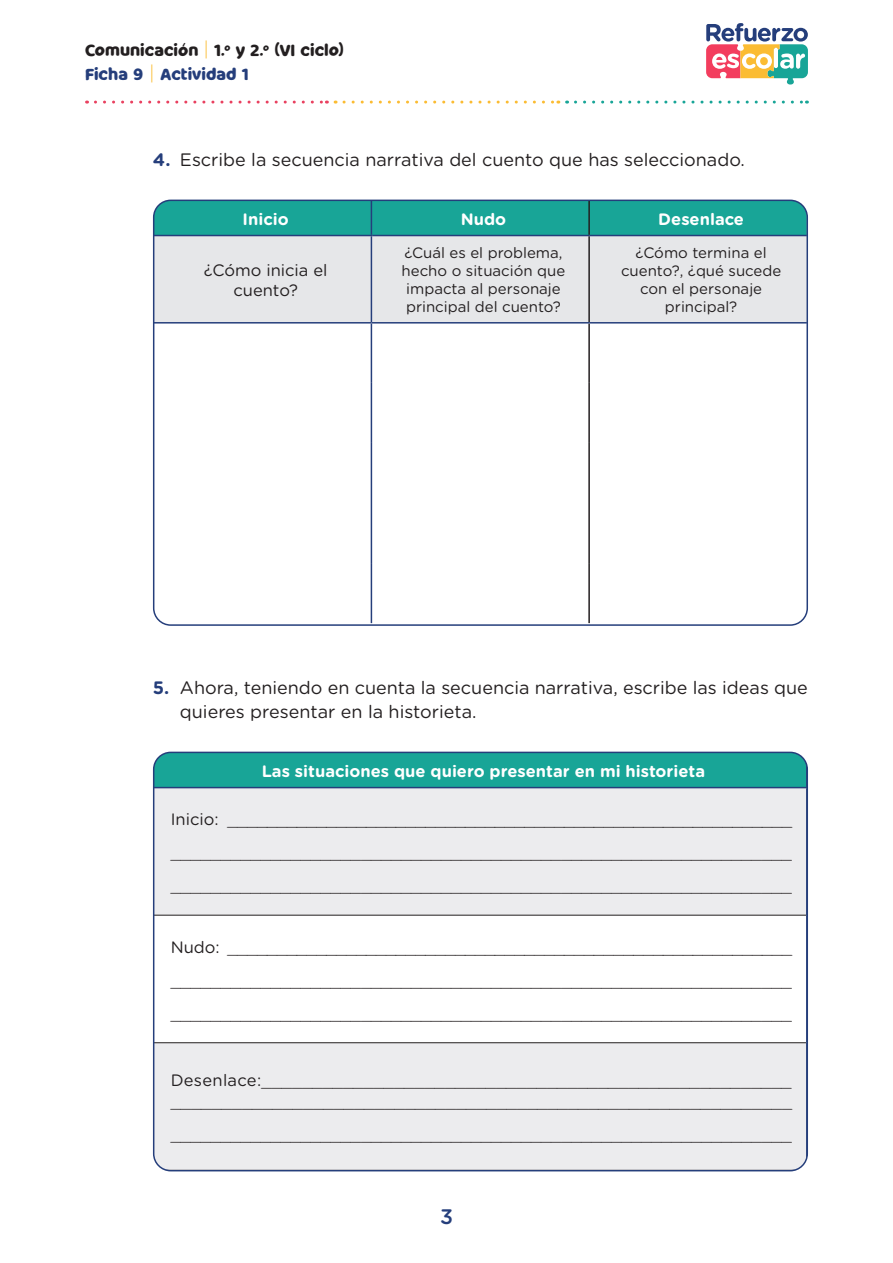
<style>
.page{position:relative;width:893px;height:1263px;background:#fff}
.page>*{position:absolute;margin:0;border:0;box-sizing:border-box;transform-origin:0 0}
.t1{font:500 21px "Gotham Rounded";color:#253e7b}
.t2{font:18px/24px "Gotham Rounded";color:#231f20}
.t3{font:300 16.5px/33px "Gotham Rounded";color:#231f20;text-align:justify}
.t4{font:700 16.5px "Gotham Rounded";color:#fff}
.t5{font:16.5px/23.4px "Milky Nice Clean";color:#231f20}
.t6{font:16.5px/19.8px "Gotham Rounded";color:#231f20;text-align:center}
.t7{font:15px/18px "Gotham Rounded";color:#231f20;text-align:center}
.s1{font-family:"Gotham Rounded";font-weight:300;font-size:19.5px;color:#fbbc33}
.s2{color:#253e7b}
.s3{font-weight:700;color:#253e7b}
.s4{font-weight:400}
</style>
<div class="page">
<svg style="left:706px;top:23px;width:102px;height:62px"></svg>
<svg style="left:95px;top:101px;width:232px;height:3px"></svg>
<svg style="left:344px;top:101px;width:215px;height:3px"></svg>
<svg style="left:575px;top:101px;width:232px;height:3px"></svg>
<div style="left:154px;top:200px;width:653px;height:35px;background:#18a597"></div>
<div style="left:156px;top:236px;width:649px;height:86px;background:#e6e7e9"></div>
<hr style="left:371px;top:200px;width:1px;height:35px;background:#253e7b">
<hr style="left:154px;top:235px;width:218px;height:1px;background:#253e7b">
<hr style="left:372px;top:235px;width:217px;height:1px;background:#253e7b">
<hr style="left:589px;top:235px;width:218px;height:1px;background:#253e7b">
<hr style="left:371px;top:236px;width:1px;height:86px;background:#253e7b">
<hr style="left:371px;top:324px;width:1px;height:59px;background:#253e7b">
<hr style="left:371px;top:383px;width:1px;height:60px;background:#253e7b">
<hr style="left:371px;top:443px;width:1px;height:60px;background:#253e7b">
<hr style="left:371px;top:503px;width:1px;height:60px;background:#253e7b">
<hr style="left:371px;top:563px;width:1px;height:60px;background:#253e7b">
<hr style="left:588px;top:200px;width:2px;height:35px;background:#231f20">
<hr style="left:588px;top:236px;width:2px;height:86px;background:#231f20">
<hr style="left:588px;top:324px;width:2px;height:59px;background:#231f20">
<hr style="left:588px;top:383px;width:2px;height:60px;background:#231f20">
<hr style="left:588px;top:443px;width:2px;height:60px;background:#231f20">
<hr style="left:588px;top:503px;width:2px;height:60px;background:#231f20">
<hr style="left:588px;top:563px;width:2px;height:60px;background:#231f20">
<hr style="left:154px;top:322px;width:217px;height:2px;background:#253e7b">
<hr style="left:371px;top:322px;width:218px;height:2px;background:#253e7b">
<hr style="left:589px;top:322px;width:218px;height:2px;background:#253e7b">
<div style="left:153px;top:200px;width:655px;height:426px;border:2px solid #253e7b;border-radius:17px"></div>
<div style="left:154px;top:752px;width:653px;height:36px;background:#18a597"></div>
<svg style="left:154px;top:788px;width:652px;height:382px;fill:#ececee"></svg>
<hr style="left:806px;top:752px;width:1px;height:35px;background:#253e7b">
<hr style="left:154px;top:787px;width:653px;height:1px;background:#253e7b">
<hr style="left:806px;top:1043px;width:1px;height:127px;background:#253e7b">
<hr style="left:154px;top:915px;width:652px;height:1px;background:#231f20">
<hr style="left:154px;top:1042px;width:652px;height:1px;background:#231f20">
<hr style="left:154px;top:1170px;width:653px;height:1px;background:#231f20">
<div style="left:153px;top:752px;width:655px;height:419px;border:2px solid #253e7b;border-radius:17px"></div>
<p class="t5" style="left:85px;top:39px;width:260px">Comunicación <span class="s1">|</span> 1.<sup>o</sup> y 2.<sup>o</sup> (VI ciclo)<br><span class="s2">Ficha 9</span> <span class="s1">|</span> <span class="s2">Actividad 1</span></p>
<p class="t2" style="left:153px;top:147px;width:594px"><span class="s3">4.</span> Escribe la secuencia narrativa del cuento que has seleccionado.</p>
<p class="t4" style="left:243px;top:207px;width:48px">Inicio</p>
<p class="t4" style="left:461px;top:207px;width:47px">Nudo</p>
<p class="t4" style="left:658px;top:207px;width:87px">Desenlace</p>
<p class="t6" style="left:204px;top:259px;width:125px">¿Cómo inicia el cuento?</p>
<p class="t7" style="left:402px;top:243px;width:165px">¿Cuál es el problema, hecho o situación que impacta al personaje principal del cuento?</p>
<p class="t7" style="left:621px;top:243px;width:162px">¿Cómo termina el cuento?, ¿qué sucede con el personaje principal?</p>
<p class="t2" style="left:180px;top:675px;width:629px;text-indent:-27px"><span class="s3">5.</span> Ahora, teniendo en cuenta la secuencia narrativa, escribe las ideas que quieres presentar en la historieta.</p>
<p class="t4" style="left:262px;top:759px;width:445px">Las situaciones que quiero presentar en mi historieta</p>
<p class="t3" style="left:171px;top:802px;width:623px"><span class="s4">Inicio:</span> _________________________________________________________ ______________________________________________________________ ______________________________________________________________</p>
<p class="t3" style="left:171px;top:929px;width:623px"><span class="s4">Nudo:</span> _________________________________________________________ ______________________________________________________________ ______________________________________________________________</p>
<p class="t3" style="left:171px;top:1069px;width:623px;line-height:21px"><span class="s4">Desenlace:</span>____________________________________________________ _____________________________________________________________</p>
<p class="t3" style="left:171px;top:1117px;width:622px">______________________________________________________________</p>
<p class="t1" style="left:440px;top:1202px;width:14px">3</p>
</div>
